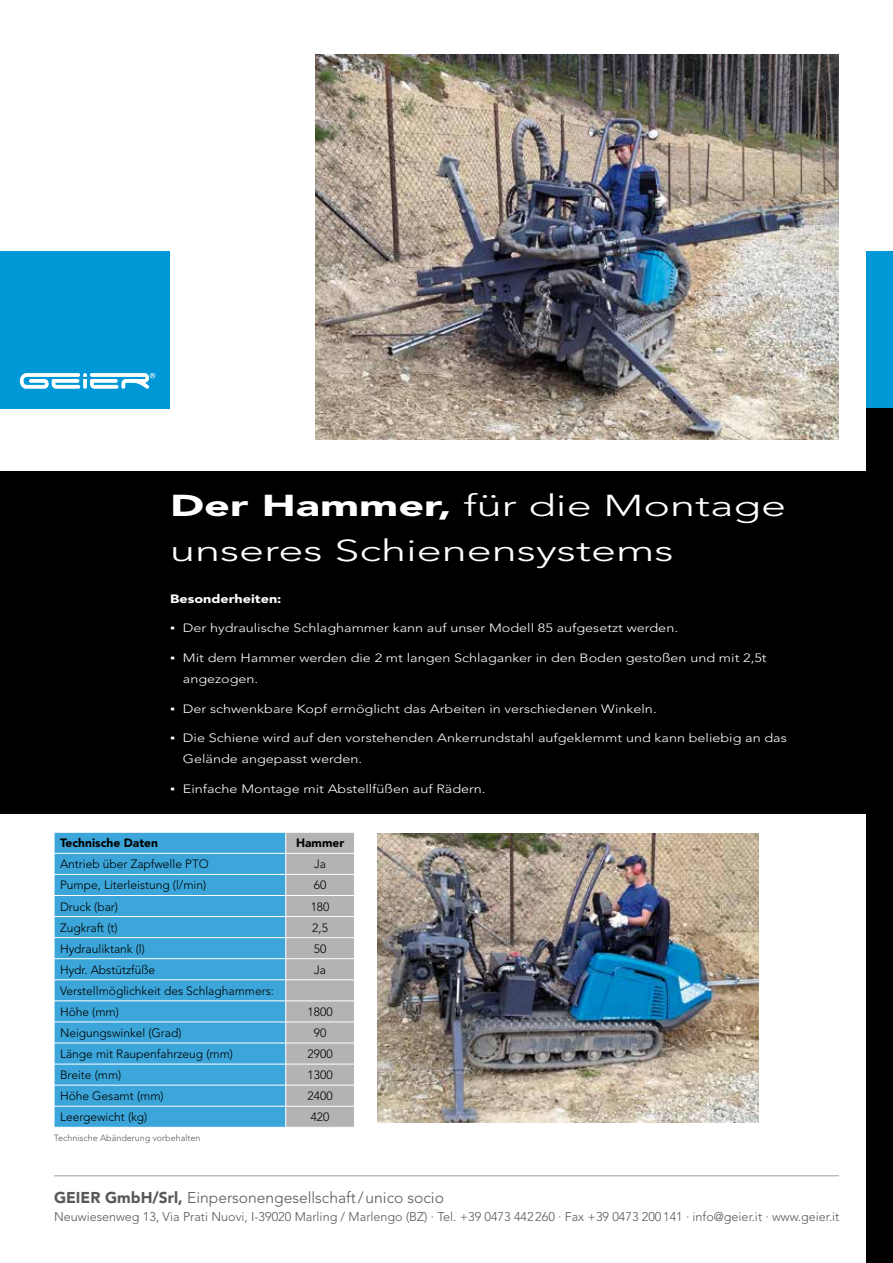
<style>
.page{position:relative;width:893px;height:1263px;background:#fff}
.page>*{position:absolute;margin:0;border:0;box-sizing:border-box;transform-origin:0 0}
.t1{font:300 30px/45px "Avenir LT Std";color:#fff;scale:1.5 1}
.t2{font:300 15.6px "Avenir LT Std";color:#58585a}
.t3{font:300 12.6px "Avenir LT Std";color:#58585a}
.t4{font:300 12px/21px "Avenir LT Std";color:#fff;scale:1.2 1}
.t5{font:300 12px/21px "Avenir LT Std";color:#000}
.t6{font:900 12px "Avenir LT Std";color:#000}
.t7{font:900 12px "Avenir LT Std";color:#fff;scale:1.2 1}
.t8{font:300 9px "Avenir LT Std";color:#58585a}
.s1{font-weight:900}
.s2{font-family:"Arial";font-weight:400}
</style>
<div class="page">
<hr style="left:54px;top:1175px;width:785px;height:1px;background:#9c9e9f">
<div style="left:866px;top:251px;width:27px;height:157px;background:#0098d7"></div>
<div style="left:866px;top:408px;width:27px;height:855px;background:#000"></div>
<div style="left:0;top:251px;width:170px;height:157px;background:#0098d7"></div>
<svg style="left:20px;top:373px;width:135px;height:16px"></svg>
<div style="left:0;top:472px;width:876px;height:342px;background:#000"></div>
<img style="left:316px;top:54px;width:523px;height:385px">
<img style="left:378px;top:833px;width:381px;height:289px">
<div style="left:55px;top:833px;width:230px;height:294px;background:#3ca6da"></div>
<hr style="left:54px;top:853px;width:232px;height:1px;background:#fff">
<hr style="left:54px;top:874px;width:232px;height:1px;background:#fff">
<hr style="left:54px;top:895px;width:232px;height:1px;background:#fff">
<hr style="left:54px;top:916px;width:232px;height:1px;background:#fff">
<hr style="left:54px;top:937px;width:232px;height:1px;background:#fff">
<hr style="left:54px;top:958px;width:232px;height:1px;background:#fff">
<hr style="left:54px;top:979px;width:232px;height:1px;background:#fff">
<hr style="left:54px;top:1000px;width:232px;height:1px;background:#fff">
<hr style="left:54px;top:1022px;width:232px;height:1px;background:#fff">
<hr style="left:54px;top:1043px;width:232px;height:1px;background:#fff">
<hr style="left:54px;top:1064px;width:232px;height:1px;background:#fff">
<hr style="left:54px;top:1085px;width:232px;height:1px;background:#fff">
<hr style="left:54px;top:1106px;width:232px;height:1px;background:#fff">
<svg style="left:54px;top:832px;width:1px;height:295px"></svg>
<svg style="left:285px;top:832px;width:69px;height:295px;background:#b5b7b8"></svg>
<h1 class="t1" style="left:170px;top:483px;width:412px"><span class="s1">Der Hammer,</span> für die Montage unseres Schienensystems</h1>
<p class="t7" style="left:170px;top:591px;width:94px">Besonderheiten:</p>
<p class="t4" style="left:170px;top:618px;width:425px"><span class="s2">▪</span> Der hydraulische Schlaghammer kann auf unser Modell 85 aufgesetzt werden.</p>
<p class="t4" style="left:183px;top:647px;width:488px;text-indent:-13px"><span class="s2">▪</span> Mit dem Hammer werden die 2 mt langen Schlaganker in den Boden gestoßen und mit 2,5t angezogen.</p>
<p class="t4" style="left:170px;top:698px;width:407px"><span class="s2">▪</span> Der schwenkbare Kopf ermöglicht das Arbeiten in verschiedenen Winkeln.</p>
<p class="t4" style="left:183px;top:727px;width:505px;text-indent:-13px"><span class="s2">▪</span> Die Schiene wird auf den vorstehenden Ankerrundstahl aufgeklemmt und kann beliebig an das<br>Gelände angepasst werden.</p>
<p class="t4" style="left:170px;top:778px;width:264px"><span class="s2">▪</span> Einfache Montage mit Abstellfüßen auf Rädern.</p>
<p class="t6" style="left:60px;top:836px;width:100px">Technische Daten</p>
<p class="t6" style="left:296px;top:836px;width:50px">Hammer</p>
<p class="t5" style="left:60px;top:854px;width:150px">Antrieb über Zapfwelle PTO</p>
<p class="t5" style="left:314px;top:854px;width:14px">Ja</p>
<p class="t5" style="left:60px;top:875px;width:148px">Pumpe, Literleistung (l/min)</p>
<p class="t5" style="left:314px;top:875px;width:14px">60</p>
<p class="t5" style="left:60px;top:896px;width:60px">Druck (bar)</p>
<p class="t5" style="left:311px;top:896px;width:20px">180</p>
<p class="t5" style="left:60px;top:917px;width:59px">Zugkraft (t)</p>
<p class="t5" style="left:312px;top:917px;width:17px">2,5</p>
<p class="t5" style="left:60px;top:938px;width:86px">Hydrauliktank (l)</p>
<p class="t5" style="left:314px;top:938px;width:14px">50</p>
<p class="t5" style="left:60px;top:959px;width:97px">Hydr. Abstützfüße</p>
<p class="t5" style="left:314px;top:959px;width:14px">Ja</p>
<p class="t5" style="left:60px;top:980px;width:216px">Verstellmöglichkeit des Schlaghammers:<br>Höhe (mm)</p>
<p class="t5" style="left:308px;top:1001px;width:26px">1800</p>
<p class="t5" style="left:60px;top:1022px;width:123px">Neigungswinkel (Grad)</p>
<p class="t5" style="left:314px;top:1022px;width:14px">90</p>
<p class="t5" style="left:60px;top:1043px;width:174px">Länge mit Raupenfahrzeug (mm)</p>
<p class="t5" style="left:308px;top:1043px;width:26px">2900</p>
<p class="t5" style="left:60px;top:1064px;width:63px">Breite (mm)</p>
<p class="t5" style="left:308px;top:1064px;width:26px">1300</p>
<p class="t5" style="left:60px;top:1086px;width:105px">Höhe Gesamt (mm)</p>
<p class="t5" style="left:308px;top:1086px;width:26px">2400</p>
<p class="t5" style="left:60px;top:1107px;width:89px">Leergewicht (kg)</p>
<p class="t5" style="left:311px;top:1107px;width:20px">420</p>
<p class="t8" style="left:54px;top:1132px;width:148px">Technische Abänderung vorbehalten</p>
<h2 class="t2" style="left:54px;top:1188px;width:391px"><span class="s1">GEIER GmbH/Srl,</span> Einpersonengesellschaft/unico socio</h2>
<p class="t3" style="left:54px;top:1209px;width:787px">Neuwiesenweg 13, Via Prati Nuovi, I-39020 Marling / Marlengo (BZ) · Tel. +39 0473 442260 · Fax +39 0473 200141 · info@geier.it · www.geier.it</p>
</div>
